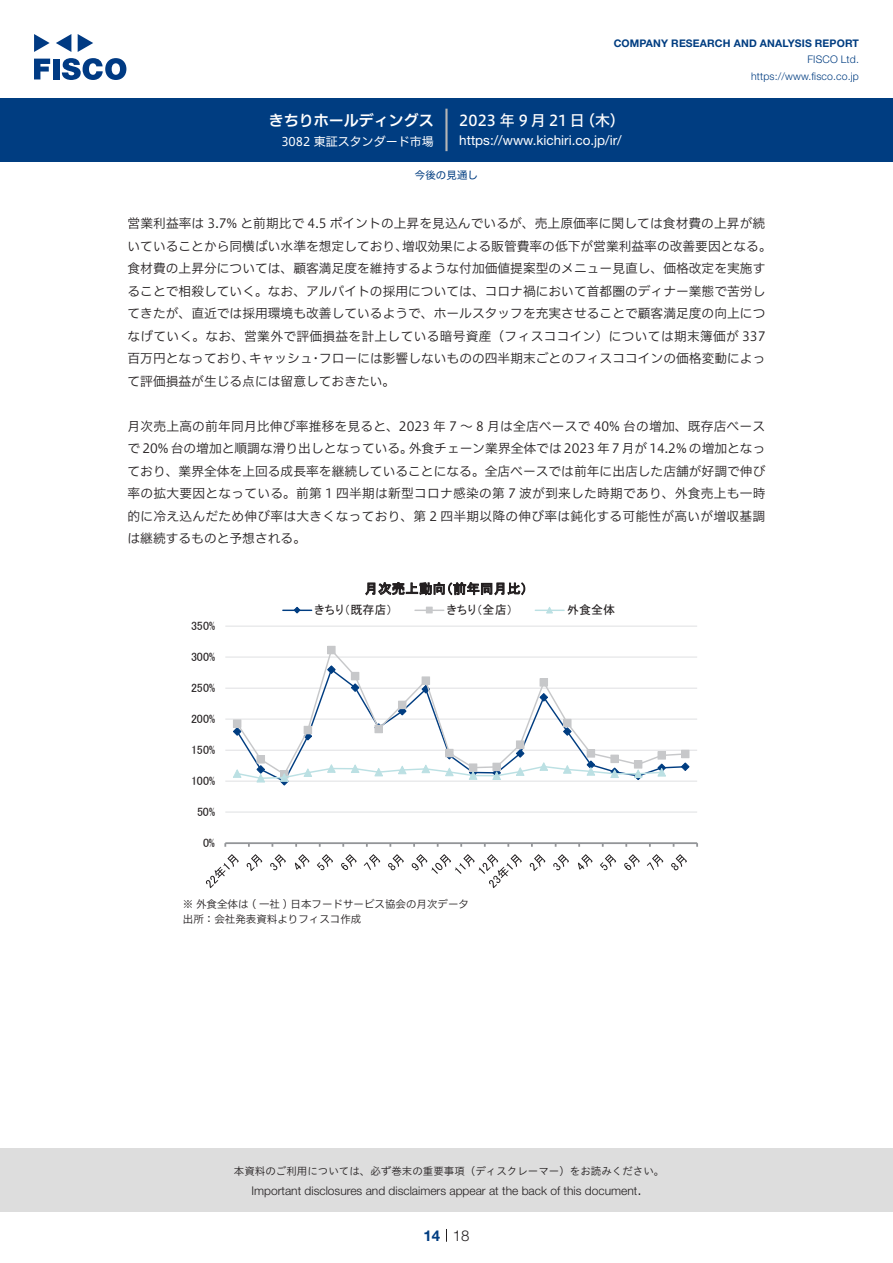
<style>
.page{position:relative;width:893px;height:1263px;background:#fff}
.page>*{position:absolute;margin:0;border:0;box-sizing:border-box;transform-origin:0 0}
.t1{font:15px "Hiragino UD Sans F Std N W5";letter-spacing:.175em;color:#fff}
.t2{font:15px "Hiragino UD Sans F Std N W6";color:#fff}
.t3{font:300 15px "Helvetica Neue LT Std";color:#231f20}
.t4{font:700 15px "Helvetica Neue LT Std";color:#003d81}
.t5{font:13.5px "Helvetica Neue LT Std";color:#fff}
.t6{font:13.5px "MS P Gothic";letter-spacing:.015em;color:#231f20}
.t7{font:12.75px/22.5px "Hiragino UD Sans F Std N W3";color:#231f20}
.t8{font:12.75px/22.5px "Hiragino UD Sans F Std N W3";letter-spacing:.02em;color:#231f20}
.t9{font:300 12px "Helvetica Neue LT Std";color:#231f20}
.t10{font:12px "MS P Gothic";color:#231f20}
.t11{font:12px "Hiragino UD Sans F Std N W4";color:#fff}
.t12{font:10.5px/15px "Hiragino UD Sans F Std N W3";color:#231f20}
.t13{font:10.5px "Hiragino UD Sans Std W3";color:#231f20}
.t14{font:700 10.5px "Helvetica Neue LT Std";letter-spacing:.015em;color:#003d81}
.t15{font:300 10.5px/16.5px "Helvetica Neue LT Std";letter-spacing:.015em;color:#003d81;text-align:right}
.t16{font:10.5px "Hiragino UD Sans F Std N W4";color:#003d81}
</style>
<div class="page">
<div style="left:0;top:1148px;width:893px;height:64px;background:#ddd"></div>
<svg style="left:34px;top:59px;width:16px;height:20px"></svg>
<div style="left:53px;top:59px;width:6px;height:20px;background:#003a83"></div>
<svg style="left:62px;top:58px;width:64px;height:22px"></svg>
<svg style="left:34px;top:34px;width:16px;height:18px"></svg>
<svg style="left:78px;top:34px;width:15px;height:18px"></svg>
<svg style="left:56px;top:34px;width:15px;height:18px"></svg>
<div style="left:0;top:98px;width:893px;height:64px;background:#003d81"></div>
<hr style="left:445px;top:109px;width:3px;height:42px;background:#b5b5b6">
<svg style="left:446px;top:1229px;width:1px;height:13px"></svg>
<hr style="left:225px;top:812px;width:472px;height:1px;background:#dfe0e2">
<hr style="left:225px;top:781px;width:472px;height:1px;background:#dfe0e2">
<hr style="left:225px;top:750px;width:472px;height:1px;background:#dfe0e2">
<hr style="left:225px;top:719px;width:472px;height:1px;background:#dfe0e2">
<hr style="left:225px;top:688px;width:472px;height:1px;background:#dfe0e2">
<hr style="left:225px;top:657px;width:472px;height:1px;background:#dfe0e2">
<hr style="left:225px;top:626px;width:472px;height:1px;background:#dfe0e2">
<hr style="left:225px;top:842px;width:472px;height:2px;background:#939598">
<svg style="left:687px;top:764px;width:3px;height:6px"></svg>
<svg style="left:235px;top:654px;width:452px;height:117px"></svg>
<div style="left:233px;top:720px;width:8px;height:7px;background:#c7c8ca"></div>
<div style="left:233px;top:719px;width:8px;height:9px;border:1px solid #c7c8ca"></div>
<div style="left:304px;top:726px;width:8px;height:8px;background:#c7c8ca"></div>
<div style="left:328px;top:646px;width:7px;height:8px;background:#c7c8ca"></div>
<div style="left:327px;top:646px;width:9px;height:8px;border:1px solid #c7c8ca"></div>
<div style="left:351px;top:672px;width:8px;height:8px;background:#c7c8ca"></div>
<div style="left:375px;top:725px;width:7px;height:8px;background:#c7c8ca"></div>
<div style="left:375px;top:725px;width:8px;height:8px;border:1px solid #c7c8ca"></div>
<div style="left:398px;top:701px;width:8px;height:8px;background:#c7c8ca"></div>
<div style="left:422px;top:677px;width:8px;height:7px;background:#c7c8ca"></div>
<div style="left:422px;top:676px;width:8px;height:9px;border:1px solid #c7c8ca"></div>
<div style="left:516px;top:741px;width:8px;height:7px;background:#c7c8ca"></div>
<div style="left:516px;top:740px;width:8px;height:9px;border:1px solid #c7c8ca"></div>
<div style="left:540px;top:679px;width:8px;height:7px;background:#c7c8ca"></div>
<div style="left:540px;top:678px;width:8px;height:8px;border:1px solid #c7c8ca"></div>
<div style="left:564px;top:719px;width:7px;height:8px;background:#c7c8ca"></div>
<div style="left:563px;top:719px;width:8px;height:8px;border:1px solid #c7c8ca"></div>
<div style="left:681px;top:750px;width:8px;height:8px;background:#c7c8ca"></div>
<svg style="left:232px;top:749px;width:435px;height:37px"></svg>
<svg style="left:206px;top:854px;width:33px;height:34px"></svg>
<svg style="left:247px;top:854px;width:15px;height:17px"></svg>
<svg style="left:270px;top:854px;width:16px;height:16px"></svg>
<svg style="left:295px;top:854px;width:15px;height:16px"></svg>
<svg style="left:317px;top:854px;width:16px;height:16px"></svg>
<svg style="left:341px;top:854px;width:16px;height:16px"></svg>
<svg style="left:364px;top:854px;width:16px;height:16px"></svg>
<svg style="left:388px;top:854px;width:16px;height:16px"></svg>
<svg style="left:412px;top:854px;width:110px;height:34px"></svg>
<svg style="left:530px;top:854px;width:15px;height:17px"></svg>
<svg style="left:553px;top:854px;width:16px;height:16px"></svg>
<svg style="left:578px;top:854px;width:15px;height:16px"></svg>
<svg style="left:600px;top:854px;width:16px;height:16px"></svg>
<svg style="left:624px;top:854px;width:16px;height:16px"></svg>
<svg style="left:647px;top:854px;width:16px;height:16px"></svg>
<svg style="left:671px;top:854px;width:16px;height:16px"></svg>
<svg style="left:283px;top:606px;width:29px;height:8px"></svg>
<svg style="left:415px;top:609px;width:29px;height:2px"></svg>
<div style="left:426px;top:607px;width:7px;height:6px;border:1px solid #c7c8ca"></div>
<svg style="left:535px;top:607px;width:29px;height:7px"></svg>
<p class="t2" style="left:269px;top:109px;width:167px">きちりホールディングス</p>
<p class="t11" style="left:281px;top:132px;width:154px">3082 東証スタンダード市場</p>
<p class="t14" style="left:614px;top:37px;width:247px">COMPANY RESEARCH AND ANALYSIS REPORT</p>
<p class="t15" style="left:751px;top:51px;width:109px">FISCO Ltd. https://www.fisco.co j p.</p>
<p class="t1" style="left:580px;top:109px;width:46px">（木(</p>
<p class="t1" style="left:459px;top:109px;width:127px">2023年9月21日</p>
<p class="t5" style="left:459px;top:132px;width:164px">https://www.kichiri. c o j p. /i r/</p>
<p class="t16" style="left:415px;top:167px;width:64px">今後の見通し</p>
<p class="t7" style="left:402px;top:211px;width:371px;text-indent:-274px">営業利益率は 3.7% と前期比で 4.5 ポイントの上昇を見込んでいるが、売上原価率に関しては食材費の上昇が続増収効果による販管費率の低下が営業利益率の改善要因となる。</p>
<p class="t7" style="left:128px;top:234px;width:282px">いていることから同横ばい水準を想定しており、</p>
<p class="t7" style="left:128px;top:256px;width:639px">食材費の上昇分については、顧客満足度を維持するような付加価値提案型のメニュー見直し、価格改定を実施す</p>
<p class="t7" style="left:128px;top:279px;width:639px">ることで相殺していく。なお、アルバイトの採用については、コロナ禍において首都圏のディナー業態で苦労し</p>
<p class="t7" style="left:128px;top:301px;width:639px">てきたが、直近では採用環境も改善しているようで、ホールスタッフを充実させることで顧客満足度の向上につ</p>
<p class="t8" style="left:128px;top:324px;width:639px">なげていく。なお、営業外で評価損益を計上している暗号資産（フィスココイン）については期末簿価が 337</p>
<p class="t7" style="left:319px;top:346px;width:448px">フローには影響しないものの四半期末ごとのフィスココインの価格変動によっ</p>
<p class="t7" style="left:249px;top:346px;width:65px">キャッシュ</p>
<p class="t7" style="left:128px;top:346px;width:269px">百万円となっており、<br>て評価損益が生じる点には留意しておきたい。</p>
<p class="t7" style="left:128px;top:414px;width:639px;text-align:right">月次売上高の前年同月比伸び率推移を見ると、2023 年 7 ～ 8 月は全店ベースで 40% 台の増加、既存店ベース外食チェーン業界全体では 2023 年 7 月が 14.2% の増加となっ</p>
<p class="t7" style="left:310px;top:346px;width:14px">・</p>
<p class="t8" style="left:128px;top:436px;width:639px">で 20% 台の増加と順調な滑り出しとなっている。<br>ており、業界全体を上回る成長率を継続していることになる。全店ベースでは前年に出店した店舗が好調で伸び率の拡大要因となっている。前第 1 四半期は新型コロナ感染の第 7 波が到来した時期であり、外食売上も一時的に冷え込んだため伸び率は大きくなっており、第 2 四半期以降の伸び率は鈍化する可能性が高いが増収基調は継続するものと予想される。</p>
<p class="t6" style="left:364px;top:582px;width:164px">月次売上動向（前年同月比(</p>
<p class="t10" style="left:191px;top:620px;width:26px">350%</p>
<p class="t10" style="left:191px;top:651px;width:26px">300%</p>
<p class="t10" style="left:191px;top:682px;width:26px">250%</p>
<p class="t10" style="left:191px;top:713px;width:26px">200%</p>
<p class="t10" style="left:191px;top:744px;width:26px">150%</p>
<p class="t10" style="left:191px;top:775px;width:26px">100%</p>
<p class="t10" style="left:197px;top:806px;width:20px">50%</p>
<p class="t10" style="left:203px;top:837px;width:13px">0%</p>
<p class="t10" style="left:315px;top:604px;width:79px">きちり（既存店）</p>
<p class="t10" style="left:447px;top:604px;width:67px">きちり（全店）</p>
<p class="t12" style="left:183px;top:896px;width:288px">※ 外食全体は ( 一社 ) 日本フードサービス協会の月次データ出所：会社発表資料よりフィスコ作成</p>
<p class="t10" style="left:567px;top:604px;width:50px">外食全体</p>
<p class="t13" style="left:234px;top:1163px;width:432px">本資料のご利用については、必ず巻末の重要事項（ディスクレーマー）をお読みください。</p>
<p class="t3" style="left:637px;top:1180px;width:6px">.</p>
<p class="t9" style="left:251px;top:1183px;width:387px">Important disclosures and disclaimers appear at the back of this document</p>
<p class="t4" style="left:423px;top:1226px;width:18px">14</p>
<p class="t3" style="left:453px;top:1226px;width:18px">18</p>
</div>
